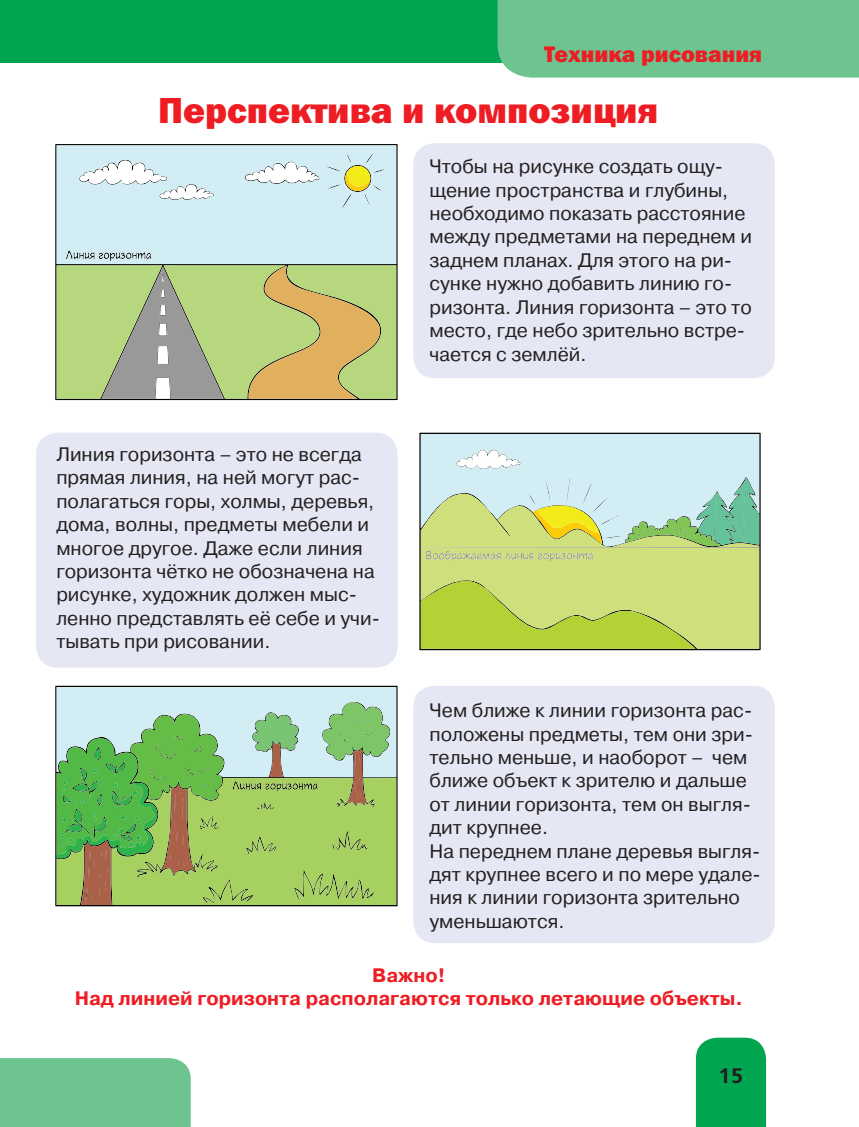
<style>
.page{position:relative;width:859px;height:1127px;background:#fff}
.page>*{position:absolute;margin:0;border:0;box-sizing:border-box;transform-origin:0 0}
.t1{font:800 37.5px "Franklin Gothic";color:#ee1d23}
.t2{font:800 23.25px "Franklin Gothic";color:#ee1d23}
.t3{font:700 21px "Free Set C";color:#231f20}
.t4{font:19.5px/23.4px "Pragmatica C";color:#231f20}
.t5{font:700 19.5px/23.4px "Pragmatica C";color:#ee1d23;text-align:center}
</style>
<div class="page">
<div style="left:0;top:0;width:859px;height:62px;background:#00a54f"></div>
<div style="left:497px;top:0;width:362px;height:78px;background:#6dc491"></div>
<div style="left:696px;top:1037px;width:70px;height:90px;background:#00a54f"></div>
<div style="left:0;top:1058px;width:191px;height:69px;background:#6dc491"></div>
<div style="left:413px;top:143px;width:362px;height:235px;background:#e5e7f4;border-radius:21px"></div>
<div style="left:36px;top:433px;width:362px;height:235px;background:#e5e7f4;border-radius:21px"></div>
<div style="left:413px;top:686px;width:362px;height:257px;background:#e5e7f4;border-radius:21px"></div>
<svg style="left:55px;top:144px;width:343px;height:256px;background:#3a3e39"></svg>
<svg style="left:57px;top:145px;width:339px;height:119px;background:#d2ebf1"></svg>
<svg style="left:345px;top:166px;width:25px;height:25px"></svg>
<svg style="left:57px;top:265px;width:339px;height:134px;background:#aec586"></svg>
<svg style="left:249px;top:266px;width:131px;height:133px;background:#c6c06d"></svg>
<svg style="left:419px;top:433px;width:342px;height:217px;background:#343631"></svg>
<div style="left:421px;top:562px;width:338px;height:87px;background:#cedf7b"></div>
<svg style="left:421px;top:434px;width:338px;height:128px;background:#c8e2c2"></svg>
<svg style="left:421px;top:581px;width:274px;height:68px;background:#bcd554"></svg>
<svg style="left:55px;top:686px;width:343px;height:220px;background:#383d36"></svg>
<svg style="left:57px;top:858px;width:339px;height:47px;background:#a2be5d"></svg>
<svg style="left:57px;top:687px;width:339px;height:171px;background:#9bca8a"></svg>
<p class="t2" style="left:544px;top:44px;width:219px">Техника рисования</p>
<h1 class="t1" style="left:158px;top:95px;width:502px">Перспектива и композиция</h1>
<p class="t4" style="left:56px;top:444px;width:325px">Линия горизонта – это не всегда прямая линия, на ней могут рас&shy;полагаться горы, холмы, деревья, дома, волны, предметы мебели и многое другое. Даже если линия горизонта чётко не обозначена на рисунке, художник должен мыс&shy;ленно представлять её себе и учи&shy;тывать при рисовании.</p>
<p class="t4" style="left:429px;top:156px;width:324px">Чтобы на рисунке создать ощу&shy;щение пространства и глубины, необходимо показать расстояние между предметами на переднем и заднем планах. Для этого на ри&shy;сунке нужно добавить линию го&shy;ризонта. Линия горизонта – это то место, где небо зрительно встре&shy;чается с землёй.</p>
<p class="t4" style="left:429px;top:700px;width:333px">Чем ближе к линии горизонта рас&shy;положены предметы, тем они зри&shy;тельно меньше, и наоборот – чем ближе объект к зрителю и дальше от линии горизонта, тем он выгля&shy;дит крупнее.<br>На переднем плане деревья выгля&shy;дят крупнее всего и по мере удале&shy;ния к линии горизонта зрительно уменьшаются.</p>
<p class="t5" style="left:75px;top:964px;width:670px">Важно!<br>Над линией горизонта располагаются только летающие объекты.</p>
<p class="t3" style="left:718px;top:1064px;width:27px">15</p>
</div>
